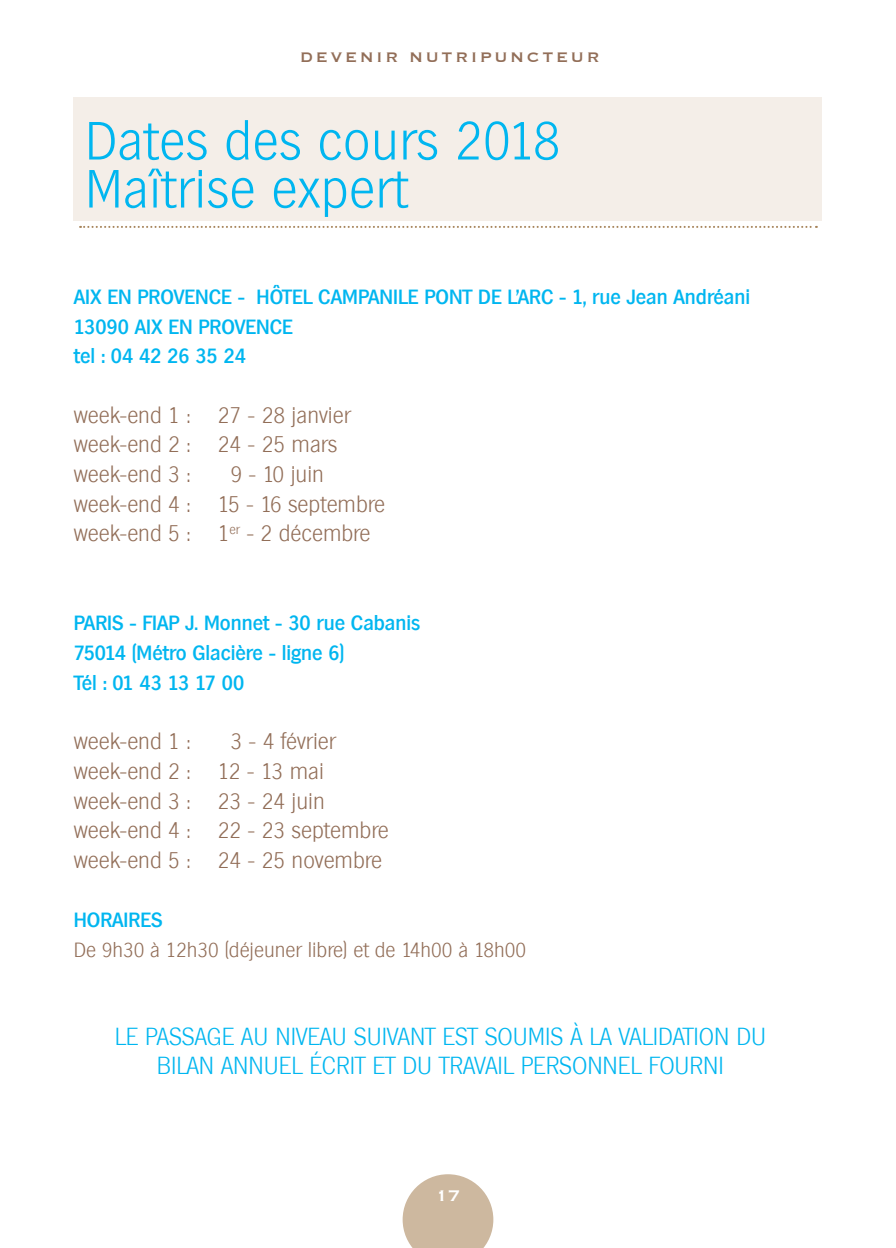
<style>
.page{position:relative;width:896px;height:1248px;background:#fff}
.page>*{position:absolute;margin:0;border:0;box-sizing:border-box;transform-origin:0 0}
.t1{font:200 52px/48px "Hamburg";letter-spacing:.01em;color:#00b6f0}
.t2{font:200 24px/28.8px "Hamburg";color:#00b6f0;text-align:center}
.t3{font:200 22px "Hamburg";color:#926e58}
.t4{font:500 20px/29.6px "Hamburg";color:#00b6f0}
.t5{font:200 20px "Hamburg";color:#926e58}
.t6{font:20px "Copperplate";color:#fff}
.t7{font:18px "Copperplate";letter-spacing:.15em;color:#926e58}
</style>
<div class="page">
<svg style="left:403px;top:1174px;width:90px;height:73px;background:#d4c3ad"></svg>
<div style="left:74px;top:97px;width:748px;height:123px;background:#f4eee8"></div>
<svg style="left:80px;top:226px;width:737px;height:2px"></svg>
<p class="t7" style="left:300px;top:45px;width:301px">DEVENIR NUTRIPUNCTEUR</p>
<h1 class="t1" style="left:85px;top:117px;width:477px">Dates des cours 2018<br>Maîtrise expert</h1>
<p class="t4" style="left:74px;top:282px;width:678px">AIX EN PROVENCE - HÔTEL CAMPANILE PONT DE L’ARC - 1, rue Jean Andréani<br>13090 AIX EN PROVENCE<br>tel : 04 42 26 35 24</p>
<p class="t3" style="left:74px;top:400px;width:118px">week-end 1 :</p>
<p class="t3" style="left:218px;top:400px;width:135px">27 - 28 janvier</p>
<p class="t3" style="left:74px;top:430px;width:118px">week-end 2 :</p>
<p class="t3" style="left:218px;top:430px;width:121px">24 - 25 mars</p>
<p class="t3" style="left:74px;top:459px;width:118px">week-end 3 :</p>
<p class="t3" style="left:230px;top:459px;width:95px">9 - 10 juin</p>
<p class="t3" style="left:74px;top:489px;width:118px">week-end 4 :</p>
<p class="t3" style="left:218px;top:489px;width:169px">15 - 16 septembre</p>
<p class="t3" style="left:74px;top:519px;width:118px">week-end 5 :</p>
<p class="t3" style="left:218px;top:519px;width:154px">1<sup>er</sup> - 2 décembre</p>
<p class="t4" style="left:74px;top:608px;width:348px">PARIS - FIAP J. Monnet - 30 rue Cabanis<br>75014 (Métro Glacière - ligne 6)<br>Tél : 01 43 13 17 00</p>
<p class="t3" style="left:74px;top:727px;width:118px">week-end 1 :</p>
<p class="t3" style="left:230px;top:727px;width:107px">3 - 4 février</p>
<p class="t3" style="left:74px;top:756px;width:118px">week-end 2 :</p>
<p class="t3" style="left:218px;top:756px;width:108px">12 - 13 mai</p>
<p class="t3" style="left:74px;top:786px;width:118px">week-end 3 :</p>
<p class="t3" style="left:218px;top:786px;width:109px">23 - 24 juin</p>
<p class="t3" style="left:74px;top:816px;width:118px">week-end 4 :</p>
<p class="t3" style="left:218px;top:816px;width:172px">22 - 23 septembre</p>
<p class="t3" style="left:74px;top:845px;width:118px">week-end 5 :</p>
<p class="t3" style="left:218px;top:845px;width:166px">24 - 25 novembre</p>
<p class="t4" style="left:74px;top:905px;width:90px">HORAIRES</p>
<p class="t5" style="left:74px;top:936px;width:454px">De 9h30 à 12h30 (déjeuner libre) et de 14h00 à 18h00</p>
<p class="t2" style="left:115px;top:1021px;width:653px">LE PASSAGE AU NIVEAU SUIVANT EST SOUMIS À LA VALIDATION DU<br>BILAN ANNUEL ÉCRIT ET DU TRAVAIL PERSONNEL FOURNI</p>
<p class="t6" style="left:436px;top:1182px;width:26px">17</p>
</div>
